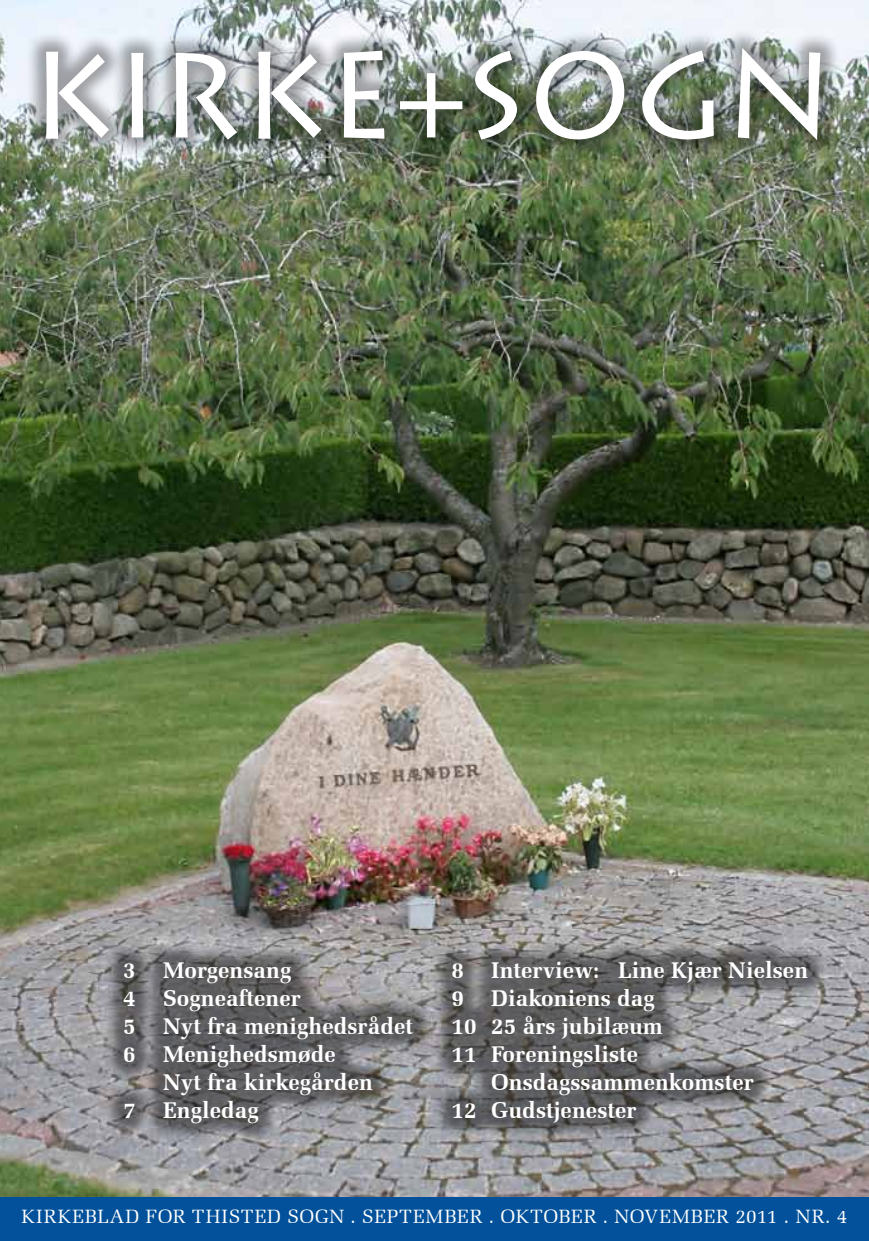
<style>
.page{position:relative;width:869px;height:1241px;background:#fff}
.page>*{position:absolute;margin:0;border:0;box-sizing:border-box;transform-origin:0 0}
.t1{font:120.75px "Lithos Pro";letter-spacing:-.005em;color:#fff}
.t2{font:700 22.75px "Zapf Elliptical 711 BT";letter-spacing:.005em;color:#fff}
.t3{font:19.25px "Zapf Elliptical 711 BT";letter-spacing:.05em;color:#fff}
</style>
<div class="page">
<img style="left:0;top:0;width:868px;height:1196px">
<div style="left:0;top:1196px;width:868px;height:44px;background:#02519a"></div>
<div style="left:23px;top:26px;width:815px;height:131px;background:#000;opacity:.35"></div>
<div style="left:102px;top:939px;width:329px;height:202px;background:#000;opacity:.45"></div>
<div style="left:429px;top:938px;width:396px;height:203px;background:#000;opacity:.45"></div>
<h1 class="t1" style="left:29px;top:26px;width:806px">KIRKE+SOGN</h1>
<p class="t2" style="left:123px;top:956px;width:169px">3 Morgensang</p>
<p class="t2" style="left:123px;top:984px;width:179px">4 Sogneaftener</p>
<p class="t2" style="left:123px;top:1012px;width:291px">5 Nyt fra menighedsrådet</p>
<p class="t2" style="left:123px;top:1040px;width:214px">6 Menighedsmøde</p>
<p class="t2" style="left:163px;top:1068px;width:211px">Nyt fra kirkegården</p>
<p class="t2" style="left:123px;top:1096px;width:137px">7 Engledag</p>
<p class="t2" style="left:451px;top:956px;width:358px">8 Interview: Line Kjær Nielsen</p>
<p class="t2" style="left:451px;top:984px;width:205px">9 Diakoniens dag</p>
<p class="t2" style="left:451px;top:1012px;width:213px">10 25 års jubilæum</p>
<p class="t2" style="left:451px;top:1040px;width:188px">11 Foreningsliste</p>
<p class="t2" style="left:491px;top:1068px;width:264px">Onsdagssammenkomster</p>
<p class="t2" style="left:451px;top:1096px;width:186px">12 Gudstjenester</p>
<p class="t3" style="left:22px;top:1204px;width:826px">KIRKEBLAD FOR THISTED SOGN . SEPTEMBER . OKTOBER . NOVEMBER 2011 . NR. 4</p>
</div>
